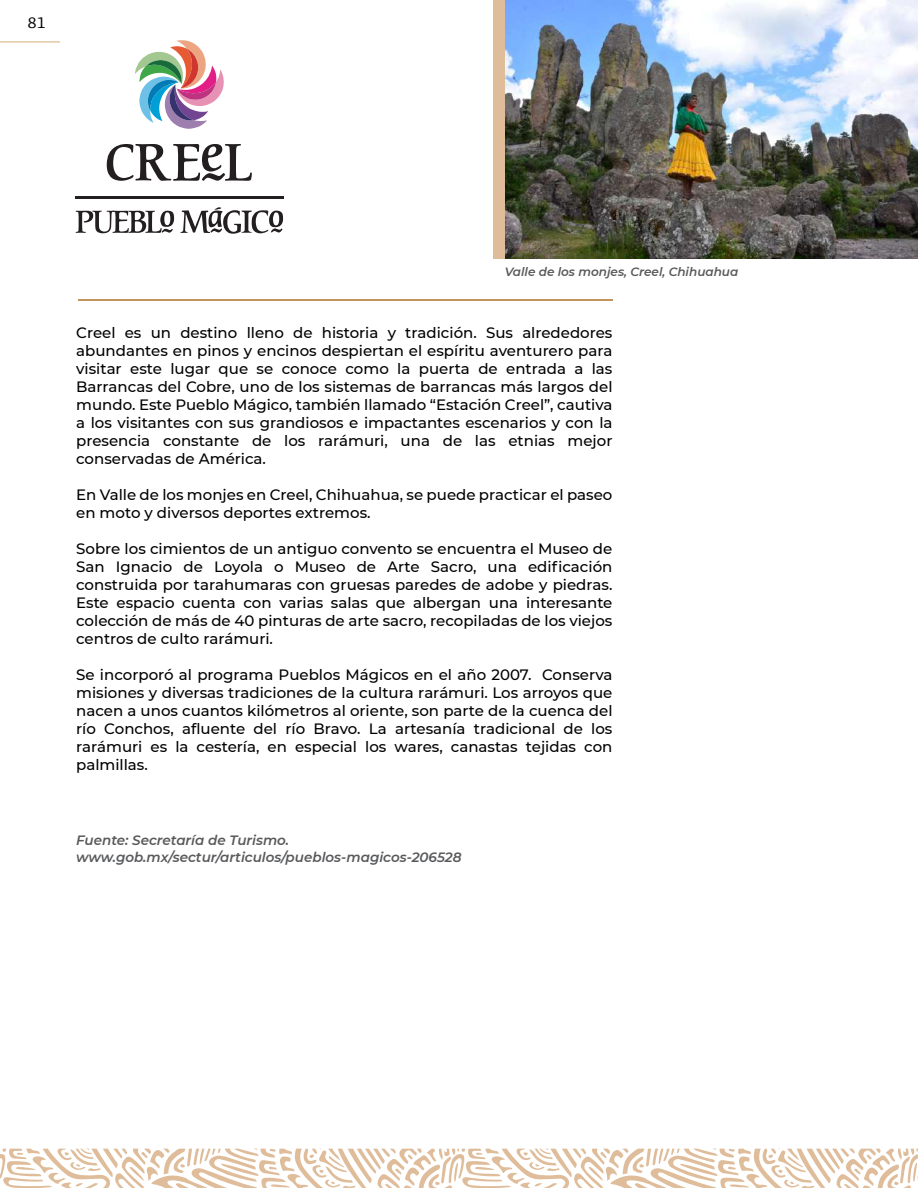
<style>
.page{position:relative;width:918px;height:1188px;background:#fff}
.page>*{position:absolute;margin:0;border:0;box-sizing:border-box;transform-origin:0 0}
.t1{font:500 15px/18px "Montserrat";color:#000;text-align:justify}
.t2{font:15px "GMX";color:#000}
.t3{font:italic 600 13.5px/16.2px "Montserrat";color:#58595b}
.t4{font:italic 600 12px "Montserrat";color:#58595b}
</style>
<div class="page">
<svg style="left:0;top:1149px;width:918px;height:39px"></svg>
<div style="left:494px;top:0;width:424px;height:258px;background:#dfbd9b"></div>
<img style="left:505px;top:0;width:413px;height:258px">
<svg style="left:135px;top:40px;width:89px;height:89px"></svg>
<svg style="left:180px;top:207px;width:103px;height:27px"></svg>
<svg style="left:76px;top:211px;width:98px;height:22px"></svg>
<hr style="left:75px;top:196px;width:208px;height:2px;background:#231f20">
<svg style="left:107px;top:144px;width:145px;height:37px"></svg>
<hr style="left:78px;top:300px;width:534px;height:1px;background:#c3945d">
<hr style="left:0;top:41px;width:60px;height:2px;background:#e4c9a3">
<p class="t2" style="left:28px;top:14px;width:20px">81</p>
<p class="t4" style="left:505px;top:263px;width:235px">Valle de los monjes, Creel, Chihuahua</p>
<p class="t1" style="left:76px;top:323px;width:538px">Creel es un destino lleno de historia y tradición. Sus alrededores abundantes en pinos y encinos despiertan el espíritu aventurero para visitar este lugar que se conoce como la puerta de entrada a las Barrancas del Cobre, uno de los sistemas de barrancas más largos del mundo. Este Pueblo Mágico, también llamado “Estación Creel”, cautiva a los visitantes con sus grandiosos e impactantes escenarios y con la presencia constante de los rarámuri, una de las etnias mejor conservadas de América.</p>
<p class="t1" style="left:76px;top:485px;width:538px">En Valle de los monjes en Creel, Chihuahua, se puede practicar el paseo en moto y diversos deportes extremos.</p>
<p class="t1" style="left:76px;top:539px;width:538px">Sobre los cimientos de un antiguo convento se encuentra el Museo de San Ignacio de Loyola o Museo de Arte Sacro, una edificación construida por tarahumaras con gruesas paredes de adobe y piedras.<br>Este espacio cuenta con varias salas que albergan una interesante colección de más de 40 pinturas de arte sacro, recopiladas de los viejos centros de culto rarámuri.</p>
<p class="t1" style="left:76px;top:665px;width:538px">Se incorporó al programa Pueblos Mágicos en el año 2007. Conserva misiones y diversas tradiciones de la cultura rarámuri. Los arroyos que nacen a unos cuantos kilómetros al oriente, son parte de la cuenca del río Conchos, afluente del río Bravo. La artesanía tradicional de los rarámuri es la cestería, en especial los wares, canastas tejidas con palmillas.</p>
<p class="t3" style="left:76px;top:832px;width:387px">Fuente: Secretaría de Turismo. www.gob.mx/sectur/articulos/pueblos-magicos-206528</p>
</div>
